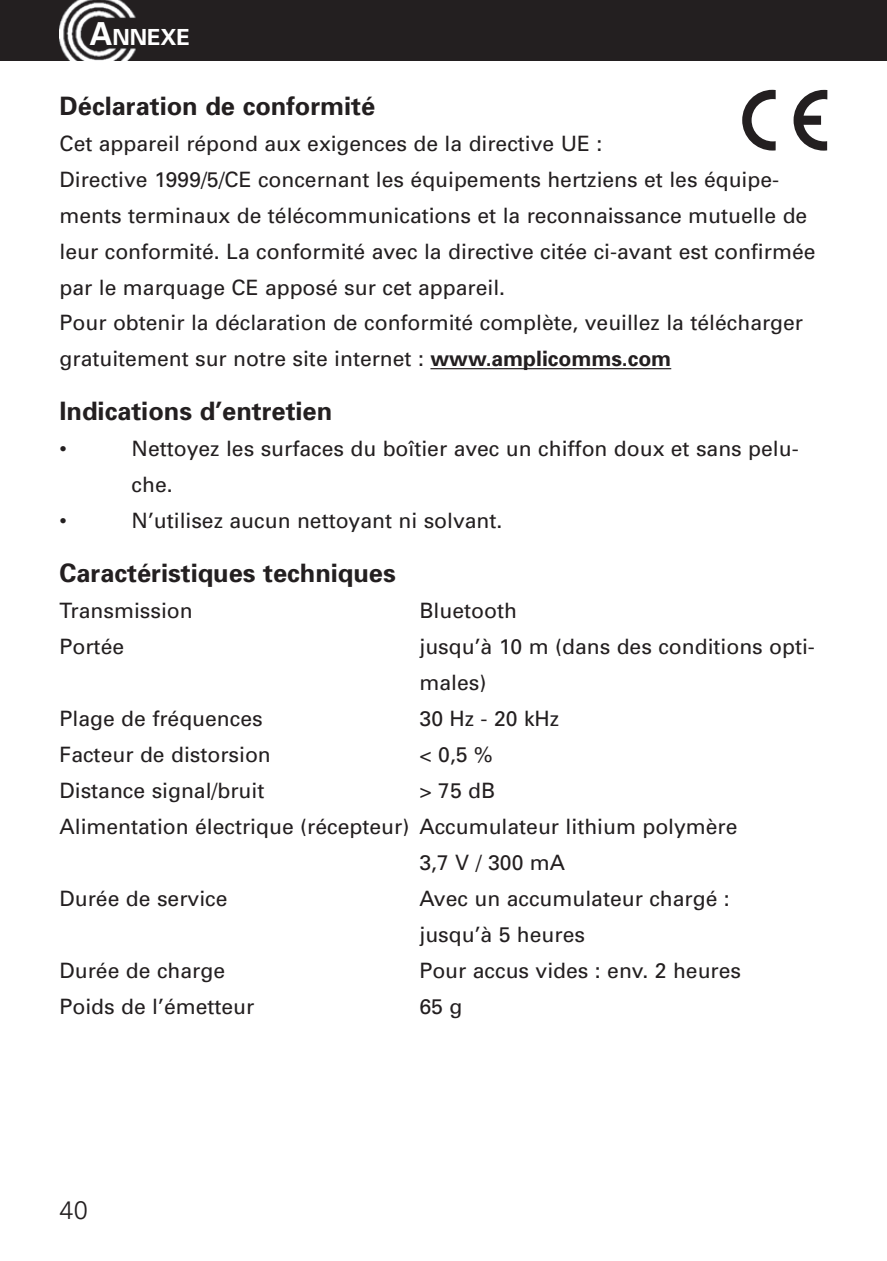
<style>
.page{position:relative;width:887px;height:1261px;background:#fff}
.page>*{position:absolute;margin:0;border:0;box-sizing:border-box;transform-origin:0 0}
.t1{font:700 25.43px "Univers";color:#231f20}
.t2{font:300 25.43px "Univers";color:#231f20}
.t3{font:700 22.28px "Univers";color:#fff}
.t4{font:21.15px/36px "Univers";color:#231f20}
.s1{font-size:31.72px}
.s2{font-weight:700}
</style>
<div class="page">
<hr style="left:430px;top:368px;width:241px;height:1px;background:#231f20">
<svg style="left:793px;top:90px;width:34px;height:61px"></svg>
<svg style="left:742px;top:90px;width:33px;height:60px"></svg>
<div style="left:0;top:0;width:887px;height:61px;background:#231f20"></div>
<img style="left:60px;top:0;width:76px;height:61px">
<p class="t3" style="left:90px;top:29px;width:108px"><span class="s1">A</span>NHANG</p>
<p class="t3" style="left:130px;top:29px;width:62px">NEXE</p>
<p class="t1" style="left:60px;top:96px;width:317px">Déclaration de conformité</p>
<p class="t4" style="left:60px;top:127px;width:757px">Cet appareil répond aux exigences de la directive UE :<br>Directive 1999/5/CE concernant les équipements hertziens et les équipe&shy;ments terminaux de télécommunications et la reconnaissance mutuelle de leur conformité. La conformité avec la directive citée ci-avant est confirmée par le marquage CE apposé sur cet appareil.<br>Pour obtenir la déclaration de conformité complète, veuillez la télécharger gratuitement sur notre site internet : <span class="s2">www.amplicomms.com</span></p>
<p class="t1" style="left:60px;top:402px;width:274px">Indications d’entretien</p>
<p class="t4" style="left:60px;top:433px;width:9px">•</p>
<p class="t4" style="left:132px;top:433px;width:668px">Nettoyez les surfaces du boîtier avec un chiffon doux et sans pelu&shy;che.</p>
<p class="t4" style="left:60px;top:504px;width:9px">•</p>
<p class="t4" style="left:132px;top:504px;width:372px">N’utilisez aucun nettoyant ni solvant.</p>
<p class="t1" style="left:60px;top:564px;width:337px">Caractéristiques techniques</p>
<p class="t4" style="left:60px;top:594px;width:135px">Transmission</p>
<p class="t4" style="left:419px;top:594px;width:99px">Bluetooth</p>
<p class="t4" style="left:60px;top:630px;width:66px">Portée</p>
<p class="t4" style="left:419px;top:630px;width:397px">jusqu’à 10 m (dans des conditions opti&shy;males)</p>
<p class="t4" style="left:60px;top:702px;width:205px">Plage de fréquences</p>
<p class="t4" style="left:419px;top:702px;width:141px">30 Hz - 20 kHz</p>
<p class="t4" style="left:60px;top:738px;width:213px">Facteur de distorsion</p>
<p class="t4" style="left:419px;top:738px;width:75px">&lt; 0,5 %</p>
<p class="t4" style="left:60px;top:774px;width:206px">Distance signal/bruit</p>
<p class="t4" style="left:419px;top:774px;width:77px">&gt; 75 dB</p>
<p class="t4" style="left:60px;top:810px;width:679px">Alimentation électrique (récepteur) Accumulateur lithium polymère</p>
<p class="t4" style="left:419px;top:846px;width:147px">3,7 V / 300 mA</p>
<p class="t4" style="left:60px;top:882px;width:169px">Durée de service</p>
<p class="t4" style="left:419px;top:882px;width:312px">Avec un accumulateur chargé : jusqu’à 5 heures</p>
<p class="t4" style="left:60px;top:954px;width:167px">Durée de charge</p>
<p class="t4" style="left:419px;top:954px;width:323px">Pour accus vides : env. 2 heures</p>
<p class="t4" style="left:60px;top:990px;width:196px">Poids de l’émetteur</p>
<p class="t4" style="left:419px;top:990px;width:44px">65 g</p>
<p class="t2" style="left:60px;top:1200px;width:30px">40</p>
</div>
